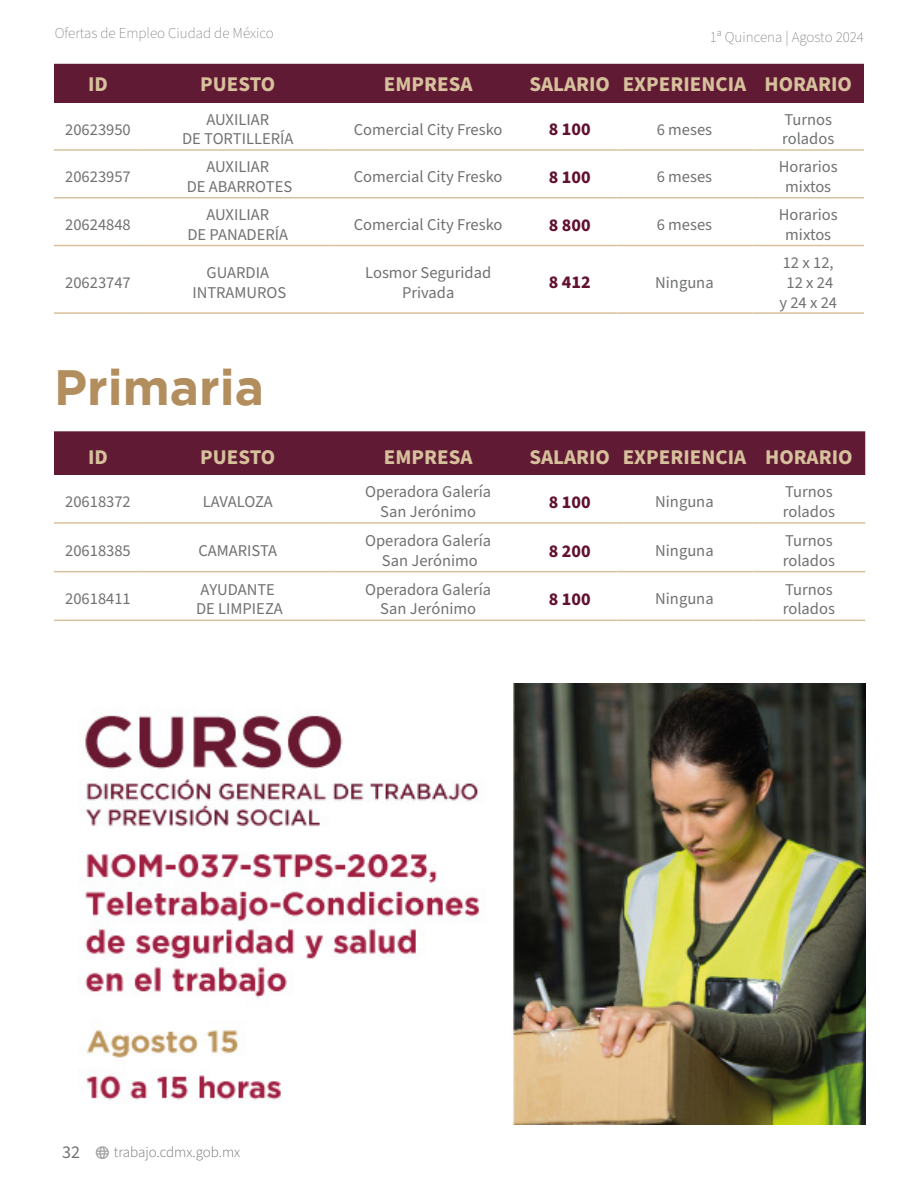
<style>
.page{position:relative;width:918px;height:1188px;background:#fff}
.page>*{position:absolute;margin:0;border:0;box-sizing:border-box;transform-origin:0 0}
.t1{font:700 49.5px "Gotham";color:#b28d5d}
.t2{font:700 21px "Source Sans Pro";color:#d6c19c}
.t3{font:700 18px "Source Sans Pro";color:#621031}
.t4{font:18px "Source Sans Pro";color:#707271}
.t5{font:16.5px/19.8px "Source Sans Pro";color:#707271}
.t6{font:200 15px "Source Sans Pro";color:#717371}
.t7{font:200 15px "Source Sans Pro";color:#707271}
.t8{font:300 15px "Source Sans Pro";color:#707271}
</style>
<div class="page">
<svg style="left:96px;top:1146px;width:13px;height:13px"></svg>
<div style="left:54px;top:64px;width:810px;height:39px;background:#611a34"></div>
<hr style="left:54px;top:149px;width:88px;height:2px;background:#d6c19c">
<hr style="left:142px;top:149px;width:191px;height:2px;background:#d6c19c">
<hr style="left:333px;top:149px;width:190px;height:2px;background:#d6c19c">
<hr style="left:523px;top:149px;width:93px;height:2px;background:#d6c19c">
<hr style="left:616px;top:149px;width:136px;height:2px;background:#d6c19c">
<hr style="left:752px;top:149px;width:112px;height:2px;background:#d6c19c">
<hr style="left:54px;top:197px;width:88px;height:2px;background:#d6c19c">
<hr style="left:142px;top:197px;width:191px;height:2px;background:#d6c19c">
<hr style="left:333px;top:197px;width:190px;height:2px;background:#d6c19c">
<hr style="left:523px;top:197px;width:93px;height:2px;background:#d6c19c">
<hr style="left:616px;top:197px;width:136px;height:2px;background:#d6c19c">
<hr style="left:752px;top:197px;width:112px;height:2px;background:#d6c19c">
<hr style="left:54px;top:245px;width:88px;height:1px;background:#d6c19c">
<hr style="left:142px;top:245px;width:191px;height:1px;background:#d6c19c">
<hr style="left:333px;top:245px;width:190px;height:1px;background:#d6c19c">
<hr style="left:523px;top:245px;width:93px;height:1px;background:#d6c19c">
<hr style="left:616px;top:245px;width:136px;height:1px;background:#d6c19c">
<hr style="left:752px;top:245px;width:112px;height:1px;background:#d6c19c">
<hr style="left:54px;top:312px;width:88px;height:2px;background:#d6c19c">
<hr style="left:142px;top:312px;width:191px;height:2px;background:#d6c19c">
<hr style="left:333px;top:312px;width:190px;height:2px;background:#d6c19c">
<hr style="left:523px;top:312px;width:93px;height:2px;background:#d6c19c">
<hr style="left:616px;top:312px;width:136px;height:2px;background:#d6c19c">
<hr style="left:752px;top:312px;width:112px;height:2px;background:#d6c19c">
<div style="left:54px;top:431px;width:811px;height:44px;background:#611a34"></div>
<hr style="left:54px;top:522px;width:88px;height:2px;background:#d6c19c">
<hr style="left:142px;top:522px;width:191px;height:2px;background:#d6c19c">
<hr style="left:333px;top:522px;width:190px;height:2px;background:#d6c19c">
<hr style="left:523px;top:522px;width:93px;height:2px;background:#d6c19c">
<hr style="left:616px;top:522px;width:136px;height:2px;background:#d6c19c">
<hr style="left:752px;top:522px;width:113px;height:2px;background:#d6c19c">
<hr style="left:54px;top:571px;width:88px;height:1px;background:#d6c19c">
<hr style="left:142px;top:571px;width:191px;height:1px;background:#d6c19c">
<hr style="left:333px;top:571px;width:190px;height:1px;background:#d6c19c">
<hr style="left:523px;top:571px;width:93px;height:1px;background:#d6c19c">
<hr style="left:616px;top:571px;width:136px;height:1px;background:#d6c19c">
<hr style="left:752px;top:571px;width:113px;height:1px;background:#d6c19c">
<hr style="left:54px;top:620px;width:88px;height:1px;background:#d6c19c">
<hr style="left:142px;top:620px;width:191px;height:1px;background:#d6c19c">
<hr style="left:333px;top:620px;width:190px;height:1px;background:#d6c19c">
<hr style="left:523px;top:620px;width:93px;height:1px;background:#d6c19c">
<hr style="left:616px;top:620px;width:136px;height:1px;background:#d6c19c">
<hr style="left:752px;top:620px;width:113px;height:1px;background:#d6c19c">
<img style="left:80px;top:683px;width:786px;height:441px">
<p class="t6" style="left:55px;top:23px;width:220px">Ofertas de Empleo Ciudad de México</p>
<p class="t7" style="left:710px;top:27px;width:156px">1ᵃ Quincena | Agosto 2024</p>
<p class="t2" style="left:88px;top:70px;width:21px">ID</p>
<p class="t2" style="left:200px;top:70px;width:77px">PUESTO</p>
<p class="t2" style="left:384px;top:70px;width:90px">EMPRESA</p>
<p class="t2" style="left:529px;top:70px;width:82px">SALARIO</p>
<p class="t2" style="left:623px;top:70px;width:125px">EXPERIENCIA</p>
<p class="t2" style="left:765px;top:70px;width:89px">HORARIO</p>
<p class="t5" style="left:65px;top:120px;width:67px">20623950</p>
<p class="t5" style="left:206px;top:110px;width:64px">AUXILIAR</p>
<p class="t5" style="left:182px;top:130px;width:113px">DE TORTILLERÍA</p>
<p class="t5" style="left:354px;top:120px;width:150px">Comercial City Fresko</p>
<p class="t3" style="left:549px;top:117px;width:43px">8 100</p>
<p class="t5" style="left:657px;top:120px;width:57px">6 meses</p>
<p class="t5" style="left:782px;top:110px;width:54px">Turnos rolados</p>
<p class="t5" style="left:65px;top:167px;width:67px">20623957</p>
<p class="t5" style="left:65px;top:215px;width:67px">20624848</p>
<p class="t5" style="left:65px;top:273px;width:67px">20623747</p>
<p class="t5" style="left:206px;top:158px;width:64px">AUXILIAR</p>
<p class="t5" style="left:187px;top:177px;width:107px">DE ABARROTES</p>
<p class="t5" style="left:354px;top:167px;width:150px">Comercial City Fresko</p>
<p class="t3" style="left:549px;top:165px;width:43px">8 100</p>
<p class="t5" style="left:657px;top:167px;width:57px">6 meses</p>
<p class="t5" style="left:779px;top:158px;width:61px;text-align:center">Horarios mixtos</p>
<p class="t5" style="left:206px;top:205px;width:64px">AUXILIAR</p>
<p class="t5" style="left:187px;top:225px;width:102px">DE PANADERÍA</p>
<p class="t5" style="left:354px;top:215px;width:150px">Comercial City Fresko</p>
<p class="t3" style="left:549px;top:213px;width:43px">8 800</p>
<p class="t5" style="left:657px;top:215px;width:57px">6 meses</p>
<p class="t5" style="left:779px;top:205px;width:61px;text-align:center">Horarios mixtos</p>
<p class="t5" style="left:207px;top:263px;width:64px">GUARDIA</p>
<p class="t5" style="left:192px;top:283px;width:95px">INTRAMUROS</p>
<p class="t5" style="left:365px;top:263px;width:127px;text-align:center">Losmor Seguridad<br>Privada</p>
<p class="t3" style="left:549px;top:270px;width:43px">8 412</p>
<p class="t5" style="left:655px;top:273px;width:60px">Ninguna</p>
<p class="t5" style="left:783px;top:253px;width:52px">12 x 12,</p>
<p class="t5" style="left:787px;top:273px;width:48px">12 x 24</p>
<p class="t5" style="left:779px;top:293px;width:59px">y 24 x 24</p>
<p class="t1" style="left:54px;top:359px;width:211px">Primaria</p>
<p class="t2" style="left:88px;top:443px;width:21px">ID</p>
<p class="t2" style="left:200px;top:443px;width:77px">PUESTO</p>
<p class="t2" style="left:384px;top:443px;width:90px">EMPRESA</p>
<p class="t2" style="left:529px;top:443px;width:82px">SALARIO</p>
<p class="t2" style="left:623px;top:443px;width:125px">EXPERIENCIA</p>
<p class="t2" style="left:765px;top:443px;width:89px">HORARIO</p>
<p class="t5" style="left:65px;top:492px;width:67px">20618372</p>
<p class="t5" style="left:203px;top:492px;width:72px">LAVALOZA</p>
<p class="t5" style="left:365px;top:482px;width:128px">Operadora Galería</p>
<p class="t5" style="left:380px;top:502px;width:97px">San Jerónimo</p>
<p class="t3" style="left:549px;top:490px;width:43px">8 100</p>
<p class="t5" style="left:655px;top:492px;width:60px">Ninguna</p>
<p class="t5" style="left:783px;top:482px;width:54px">Turnos rolados</p>
<p class="t5" style="left:65px;top:541px;width:67px">20618385</p>
<p class="t5" style="left:198px;top:541px;width:80px">CAMARISTA</p>
<p class="t5" style="left:65px;top:590px;width:67px">20618411</p>
<p class="t5" style="left:201px;top:580px;width:76px">AYUDANTE</p>
<p class="t5" style="left:196px;top:599px;width:88px">DE LIMPIEZA</p>
<p class="t5" style="left:365px;top:531px;width:128px">Operadora Galería</p>
<p class="t5" style="left:382px;top:551px;width:97px">San Jerónimo</p>
<p class="t5" style="left:365px;top:580px;width:128px">Operadora Galería</p>
<p class="t5" style="left:380px;top:599px;width:97px">San Jerónimo</p>
<p class="t3" style="left:549px;top:538px;width:43px">8 200</p>
<p class="t5" style="left:655px;top:541px;width:60px">Ninguna</p>
<p class="t5" style="left:783px;top:531px;width:54px">Turnos rolados</p>
<p class="t3" style="left:549px;top:587px;width:43px">8 100</p>
<p class="t5" style="left:655px;top:590px;width:60px">Ninguna</p>
<p class="t5" style="left:783px;top:580px;width:54px">Turnos rolados</p>
<p class="t4" style="left:62px;top:1140px;width:19px">32</p>
<p class="t8" style="left:114px;top:1142px;width:128px">trabajo.cdmx.gob.mx</p>
</div>
